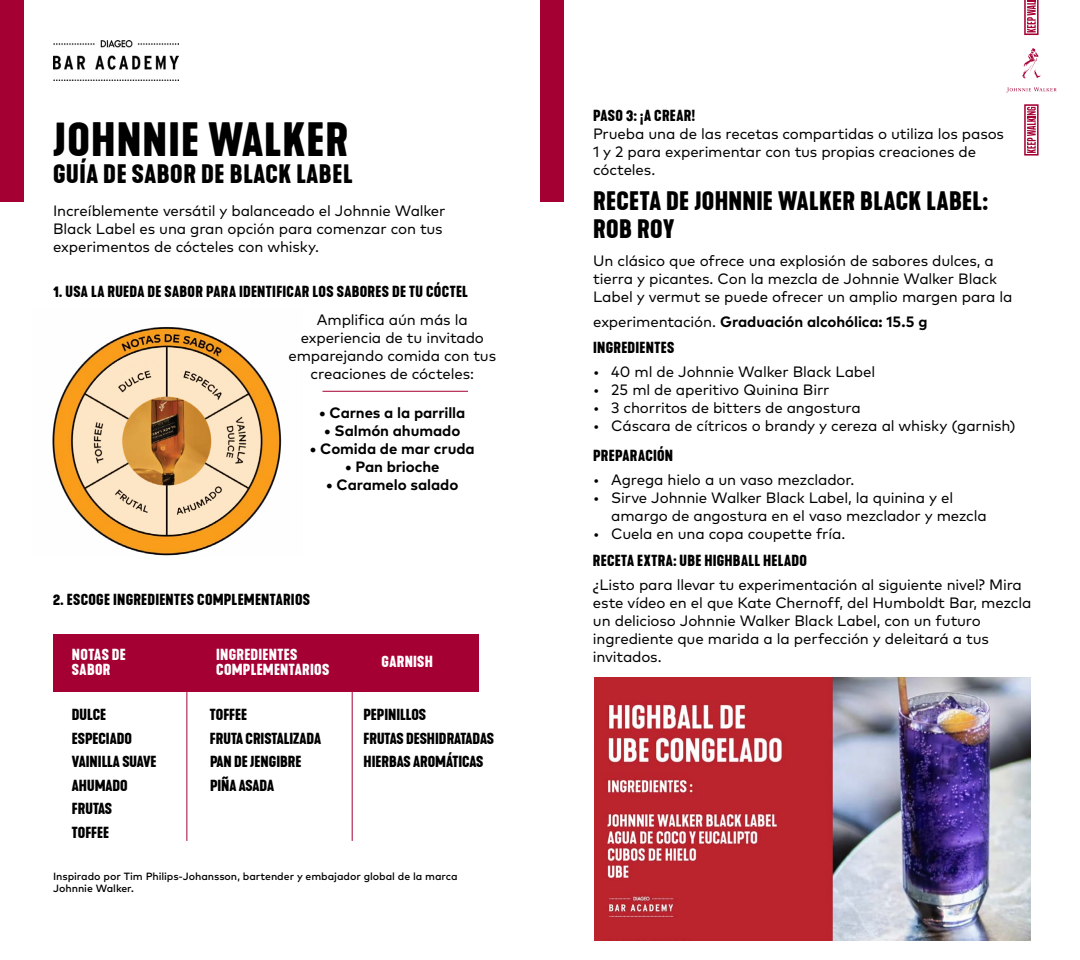
<style>
.page{position:relative;width:1080px;height:960px;background:#fff}
.page>*{position:absolute;margin:0;border:0;box-sizing:border-box;transform-origin:0 0}
.t1{font:700 45px "Kapra Neue";letter-spacing:.025em;color:#000}
.t2{font:700 25px/27.5px "Kapra Neue";letter-spacing:.02em;color:#000}
.t3{font:15px/18px "Mark Pro";letter-spacing:-.01em;color:#000}
.t4{font:700 15px/23.5px "Kapra Neue";letter-spacing:.005em;color:#000}
.t5{font:700 15px "Mark Pro";letter-spacing:-.005em;color:#000}
.t6{font:700 15px "Kapra Neue";letter-spacing:.025em;color:#000}
.t7{font:700 15px/15px "Kapra Neue";letter-spacing:.02em;color:#fff}
.t8{font:500 10.5px/12.6px "Mark Pro";letter-spacing:-.005em;color:#000}
.s1{font-weight:400}
</style>
<div class="page">
<img style="left:53px;top:40px;width:125px;height:40px">
<div style="left:540px;top:0;width:24px;height:202px;background:#a50034"></div>
<div style="left:0;top:0;width:24px;height:202px;background:#a50034"></div>
<svg style="left:1024px;top:0;width:15px;height:35px"></svg>
<svg style="left:1024px;top:104px;width:15px;height:52px"></svg>
<svg style="left:1006px;top:87px;width:51px;height:6px"></svg>
<svg style="left:1022px;top:48px;width:18px;height:30px"></svg>
<img style="left:52px;top:327px;width:230px;height:229px">
<hr style="left:322px;top:391px;width:146px;height:1px;background:#a50034">
<hr style="left:352px;top:692px;width:1px;height:149px;background:#a50034">
<hr style="left:187px;top:692px;width:1px;height:149px;background:#a50034">
<div style="left:54px;top:634px;width:425px;height:58px;background:#a50034"></div>
<img style="left:594px;top:678px;width:436px;height:262px">
<h1 class="t1" style="left:53px;top:110px;width:297px">JOHNNIE WALKER</h1>
<h2 class="t2" style="left:53px;top:161px;width:301px">GUÍA DE SABOR DE BLACK LABEL</h2>
<p class="t3" style="left:53px;top:200px;width:394px">Increíblemente versátil y balanceado el Johnnie Walker<br>Black Label es una gran opción para comenzar con tus experimentos de cócteles con whisky.</p>
<p class="t6" style="left:53px;top:281px;width:416px">1. USA LA RUEDA DE SABOR PARA IDENTIFICAR LOS SABORES DE TU CÓCTEL</p>
<p class="t3" style="left:289px;top:310px;width:209px;text-align:center">Amplifica aún más la experiencia de tu invitado emparejando comida con tus creaciones de cócteles:</p>
<p class="t5" style="left:319px;top:401px;width:148px">• Carnes a la parrilla</p>
<p class="t5" style="left:324px;top:419px;width:138px">• Salmón ahumado</p>
<p class="t5" style="left:310px;top:437px;width:166px">• Comida de mar cruda</p>
<p class="t5" style="left:345px;top:455px;width:96px">• Pan brioche</p>
<p class="t5" style="left:326px;top:473px;width:134px">• Caramelo salado</p>
<p class="t4" style="left:53px;top:588px;width:259px">2. ESCOGE INGREDIENTES COMPLEMENTARIOS</p>
<p class="t7" style="left:72px;top:647px;width:55px">NOTAS DE<br>SABOR</p>
<p class="t7" style="left:216px;top:647px;width:114px">INGREDIENTES<br>COMPLEMENTARIOS</p>
<p class="t7" style="left:382px;top:655px;width:53px">GARNISH</p>
<p class="t4" style="left:72px;top:704px;width:86px">DULCE<br>ESPECIADO<br>VAINILLA SUAVE<br>AHUMADO<br>FRUTAS<br>TOFFEE</p>
<p class="t4" style="left:210px;top:704px;width:113px">TOFFEE<br>FRUTA CRISTALIZADA<br>PAN DE JENGIBRE<br>PIÑA ASADA</p>
<p class="t4" style="left:364px;top:704px;width:132px">PEPINILLOS<br>FRUTAS DESHIDRATADAS<br>HIERBAS AROMÁTICAS</p>
<p class="t8" style="left:53px;top:869px;width:406px">Inspirado por Tim Philips-Johansson, bartender y embajador global de la marca<br>Johnnie Walker.</p>
<p class="t6" style="left:593px;top:106px;width:104px">PASO 3: ¡A CREAR!</p>
<p class="t3" style="left:593px;top:124px;width:413px">Prueba una de las recetas compartidas o utiliza los pasos<br>1 y 2 para experimentar con tus propias creaciones de cócteles.</p>
<h2 class="t2" style="left:593px;top:188px;width:396px">RECETA DE JOHNNIE WALKER BLACK LABEL:<br>ROB ROY</h2>
<p class="t3" style="left:593px;top:250px;width:421px">Un clásico que ofrece una explosión de sabores dulces, a tierra y picantes. Con la mezcla de Johnnie Walker Black<br>Label y vermut se puede ofrecer un amplio margen para la</p>
<p class="t5" style="left:593px;top:310px;width:336px"><span class="s1">experimentación.</span> Graduación alcohólica: 15.5 g</p>
<p class="t4" style="left:593px;top:337px;width:82px">INGREDIENTES</p>
<p class="t3" style="left:593px;top:362px;width:283px">• 40 ml de Johnnie Walker Black Label</p>
<p class="t3" style="left:593px;top:380px;width:238px">• 25 ml de aperitivo Quinina Birr</p>
<p class="t3" style="left:593px;top:398px;width:269px">• 3 chorritos de bitters de angostura</p>
<p class="t3" style="left:593px;top:416px;width:424px">• Cáscara de cítricos o brandy y cereza al whisky (garnish)</p>
<p class="t4" style="left:593px;top:444px;width:81px">PREPARACIÓN</p>
<p class="t3" style="left:593px;top:469px;width:263px">• Agrega hielo a un vaso mezclador.</p>
<p class="t3" style="left:611px;top:487px;width:377px;text-indent:-18px">• Sirve Johnnie Walker Black Label, la quinina y el amargo de angostura en el vaso mezclador y mezcla</p>
<p class="t3" style="left:593px;top:523px;width:254px">• Cuela en una copa coupette fría.</p>
<p class="t4" style="left:593px;top:550px;width:216px">RECETA EXTRA: UBE HIGHBALL HELADO</p>
<p class="t3" style="left:593px;top:575px;width:440px">¿Listo para llevar tu experimentación al siguiente nivel? Mira este vídeo en el que Kate Chernoff, del Humboldt Bar, mezcla un delicioso Johnnie Walker Black Label, con un futuro ingrediente que marida a la perfección y deleitará a tus invitados.</p>
</div>
